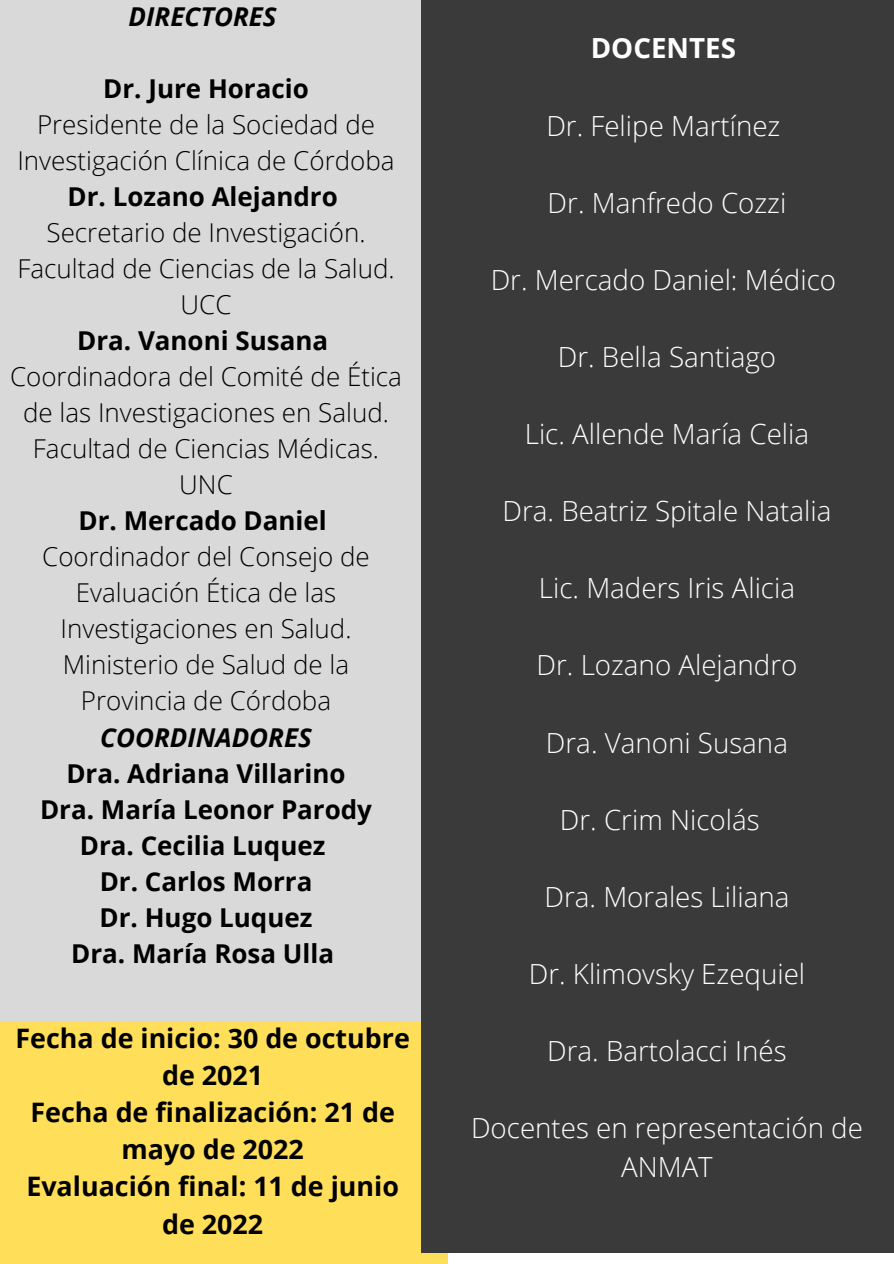
<style>
.page{position:relative;width:894px;height:1264px;background:#fff}
.page>*{position:absolute;margin:0;border:0;box-sizing:border-box;transform-origin:0 0}
.t1{font:300 27.75px/38.5px "Open Sans";color:#fff;text-align:center}
.t2{font:700 27.75px "Open Sans";color:#fff}
.t3{font:700 26.85px/37.2px "Open Sans";color:#000;text-align:center}
.t4{font:300 25.95px/36px "Open Sans";color:#000;text-align:center}
.t5{font:700 25.95px "Open Sans";color:#000}
.t6{font:italic 700 25.95px "Open Sans";color:#000}
</style>
<div class="page">
<div style="left:0;top:1022px;width:447px;height:241px;background:#ffde59"></div>
<div style="left:0;top:0;width:447px;height:1021px;background:#d9d9d9"></div>
<div style="left:421px;top:0;width:472px;height:1252px;background:#3a3a3a"></div>
<p class="t6" style="left:129px;top:-2px;width:149px">DIRECTORES</p>
<p class="t5" style="left:103px;top:70px;width:207px">Dr. Jure Horacio</p>
<p class="t4" style="left:17px;top:106px;width:378px">Presidente de la Sociedad de<br>Investigación Clínica de Córdoba</p>
<p class="t5" style="left:67px;top:178px;width:272px">Dr. Lozano Alejandro</p>
<p class="t4" style="left:17px;top:214px;width:379px">Secretario de Investigación.<br>Facultad de Ciencias de la Salud.<br>UCC</p>
<p class="t5" style="left:77px;top:322px;width:252px">Dra. Vanoni Susana</p>
<p class="t4" style="left:10px;top:358px;width:393px">Coordinadora del Comité de Ética de las Investigaciones en Salud.<br>Facultad de Ciencias Médicas.<br>UNC</p>
<p class="t5" style="left:78px;top:502px;width:250px">Dr. Mercado Daniel</p>
<p class="t4" style="left:42px;top:538px;width:329px">Coordinador del Consejo de<br>Evaluación Ética de las<br>Investigaciones en Salud.<br>Ministerio de Salud de la<br>Provincia de Córdoba</p>
<p class="t6" style="left:100px;top:718px;width:213px">COORDINADORES</p>
<p class="t5" style="left:66px;top:754px;width:281px">Dra. Adriana Villarino</p>
<p class="t5" style="left:40px;top:791px;width:333px">Dra. María Leonor Parody</p>
<p class="t5" style="left:80px;top:827px;width:247px">Dra. Cecilia Luquez</p>
<p class="t5" style="left:100px;top:863px;width:214px">Dr. Carlos Morra</p>
<p class="t5" style="left:100px;top:899px;width:214px">Dr. Hugo Luquez</p>
<p class="t5" style="left:71px;top:935px;width:264px">Dra. María Rosa Ulla</p>
<p class="t3" style="left:15px;top:1018px;width:396px">Fecha de inicio: 30 de octubre de 2021</p>
<p class="t3" style="left:30px;top:1093px;width:366px">Fecha de finalización: 21 de mayo de 2022</p>
<p class="t3" style="left:26px;top:1167px;width:374px">Evaluación final: 11 de junio de 2022</p>
<p class="t2" style="left:590px;top:29px;width:147px">DOCENTES</p>
<p class="t1" style="left:546px;top:105px;width:235px">Dr. Felipe Martínez</p>
<p class="t1" style="left:547px;top:183px;width:240px">Dr. Manfredo Cozzi</p>
<p class="t1" style="left:490px;top:260px;width:347px">Dr. Mercado Daniel: Médico</p>
<p class="t1" style="left:557px;top:337px;width:220px">Dr. Bella Santiago</p>
<p class="t1" style="left:524px;top:414px;width:286px">Lic. Allende María Celia</p>
<p class="t1" style="left:502px;top:491px;width:330px">Dra. Beatriz Spitale Natalia</p>
<p class="t1" style="left:538px;top:568px;width:257px">Lic. Maders Iris Alicia</p>
<p class="t1" style="left:536px;top:645px;width:262px">Dr. Lozano Alejandro</p>
<p class="t1" style="left:545px;top:722px;width:243px">Dra. Vanoni Susana</p>
<p class="t1" style="left:559px;top:799px;width:201px">Dr. Crim Nicolás</p>
<p class="t1" style="left:544px;top:876px;width:246px">Dra. Morales Liliana</p>
<p class="t1" style="left:528px;top:953px;width:278px">Dr. Klimovsky Ezequiel</p>
<p class="t1" style="left:547px;top:1031px;width:241px">Dra. Bartolacci Inés</p>
<p class="t1" style="left:471px;top:1108px;width:393px">Docentes en representación de<br>ANMAT</p>
</div>
